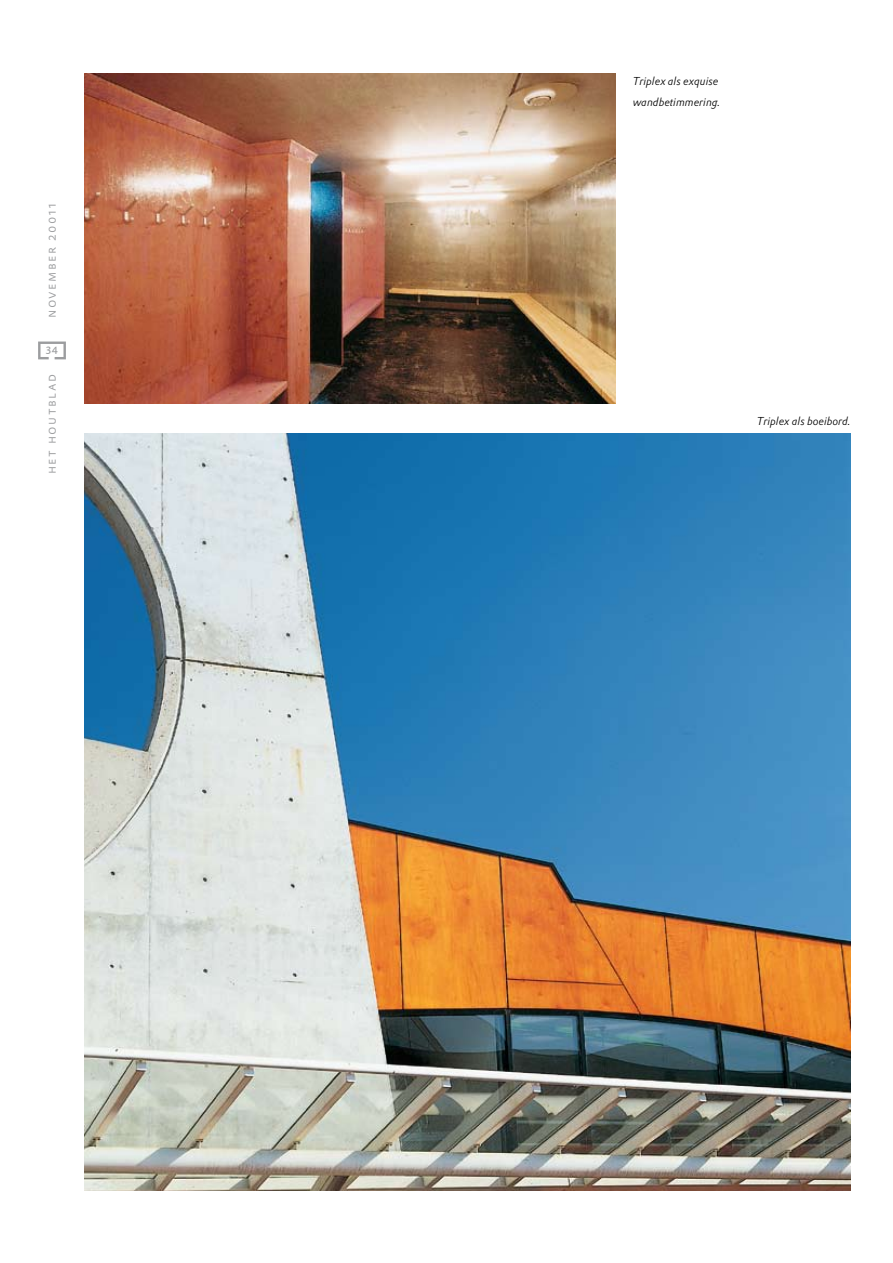
<style>
.page{position:relative;width:893px;height:1263px;background:#fff}
.page>*{position:absolute;margin:0;border:0;box-sizing:border-box;transform-origin:0 0}
.t1{font:300 13.05px "DTL Prokyon TOT Caps";letter-spacing:.115em;color:#9c9d9f}
.t2{font:12px "DTL Prokyon TOT Caps";color:#9c9d9f}
.t3{font:italic 300 11.25px/21.3px "DTL Prokyon TOT";color:#000}
</style>
<div class="page">
<svg style="left:38px;top:341px;width:28px;height:18px"></svg>
<img style="left:85px;top:434px;width:765px;height:757px">
<img style="left:85px;top:73px;width:531px;height:331px">
<p class="t1" style="left:43px;top:318px;width:116px;rotate:-90deg">november 20011</p>
<p class="t2" style="left:46px;top:342px;width:14px">34</p>
<p class="t1" style="left:43px;top:474px;width:102px;rotate:-90deg">het houtblad</p>
<p class="t3" style="left:633px;top:70px;width:89px">Triplex als exquise wandbetimmering.</p>
<p class="t3" style="left:757px;top:410px;width:95px">Triplex als boeibord.</p>
</div>
